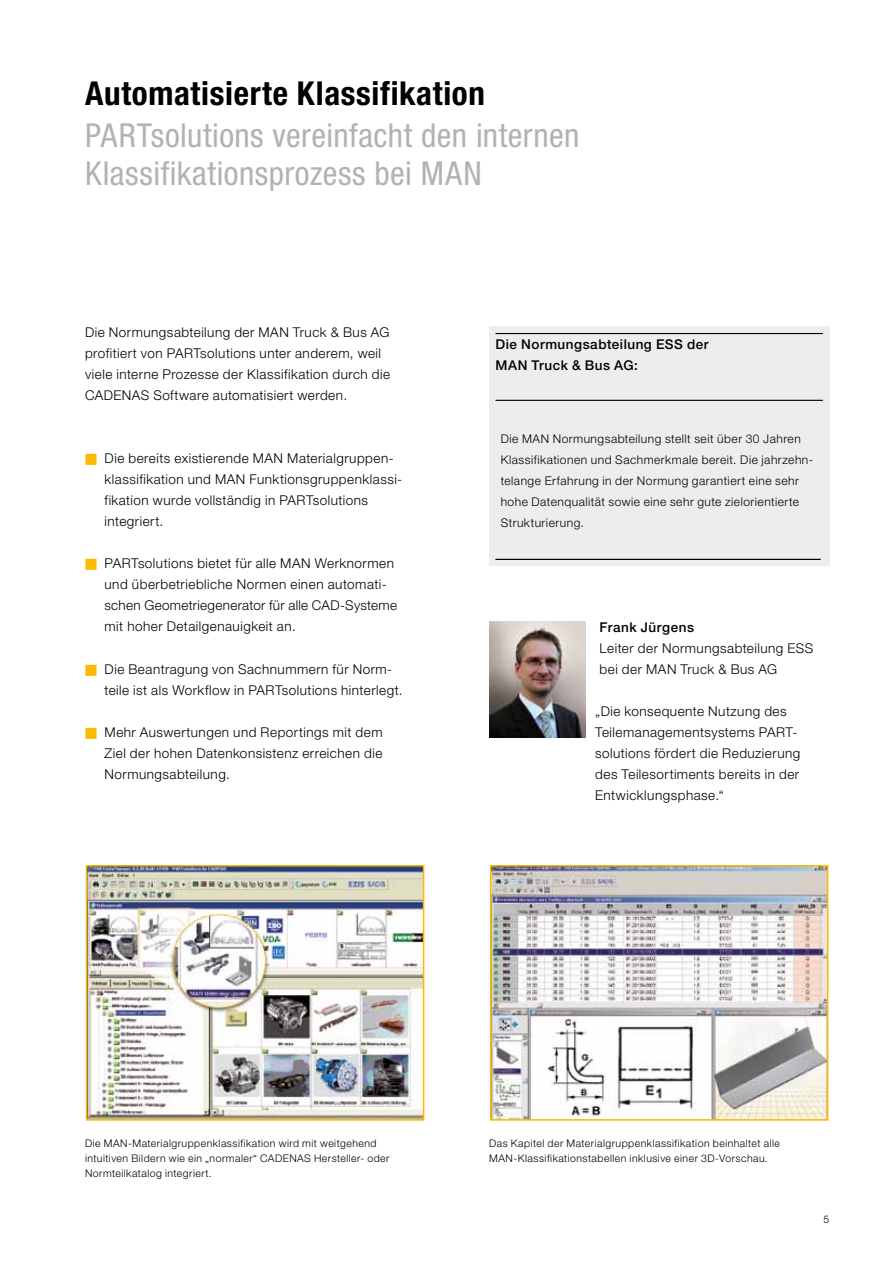
<style>
.page{position:relative;width:893px;height:1263px;background:#fff}
.page>*{position:absolute;margin:0;border:0;box-sizing:border-box;transform-origin:0 0}
.t1{font:condensed 33px/37.5px "Helvetica Neue LT Pro";letter-spacing:.015em;color:#b3b2b2}
.t2{font:700 condensed 33px "Helvetica Neue LT Pro";letter-spacing:.02em;color:#000}
.t3{font:300 13.5px/21px "Helvetica Neue LT Pro";letter-spacing:.035em;color:#000}
.t4{font:500 13.5px/21px "Helvetica Neue LT Pro";letter-spacing:.04em;color:#000}
.t5{font:300 12px/21px "Helvetica Neue LT Pro";letter-spacing:.04em;color:#000}
.t6{font:300 10.5px/15px "Helvetica Neue LT Pro";letter-spacing:.045em;color:#000}
.s1{color:#fbba00}
</style>
<div class="page">
<div style="left:489px;top:327px;width:340px;height:239px;background:#ededed"></div>
<hr style="left:495px;top:333px;width:328px;height:1px;background:#000">
<hr style="left:495px;top:400px;width:328px;height:1px;background:#000">
<hr style="left:495px;top:559px;width:326px;height:1px;background:#000">
<img style="left:489px;top:622px;width:97px;height:116px">
<img style="left:89px;top:868px;width:332px;height:250px">
<div style="left:86px;top:865px;width:338px;height:256px;border:2px solid #fbba00"></div>
<img style="left:493px;top:868px;width:332px;height:250px">
<div style="left:490px;top:865px;width:338px;height:256px;border:2px solid #fbba00"></div>
<h1 class="t2" style="left:85px;top:75px;width:401px">Automatisierte Klassifikation</h1>
<h1 class="t1" style="left:85px;top:117px;width:496px">PARTsolutions vereinfacht den internen<br>Klassifikationsprozess bei MAN</h1>
<p class="t3" style="left:85px;top:321px;width:307px">Die Normungsabteilung der MAN Truck &amp; Bus AG profitiert von PARTsolutions unter anderem, weil viele interne Prozesse der Klassifikation durch die CADENAS Software automatisiert werden.</p>
<p class="t3" style="left:105px;top:447px;width:299px;text-indent:-20px"><span class="s1">■</span> Die bereits existierende MAN Materialgruppen&shy;klassifikation und MAN Funktionsgruppenklassi&shy;fikation wurde vollständig in PARTsolutions integriert.</p>
<p class="t3" style="left:105px;top:553px;width:294px;text-indent:-19px"><span class="s1">■</span> PARTsolutions bietet für alle MAN Werknormen und überbetriebliche Normen einen automati&shy;schen Geometriegenerator für alle CAD-Systeme mit hoher Detailgenauigkeit an.</p>
<p class="t3" style="left:105px;top:658px;width:300px;text-indent:-20px"><span class="s1">■</span> Die Beantragung von Sachnummern für Norm&shy;teile ist als Workflow in PARTsolutions hinterlegt.</p>
<p class="t3" style="left:105px;top:721px;width:280px;text-align:justify;text-indent:-19px"><span class="s1">■</span> Mehr Auswertungen und Reportings mit dem Ziel der hohen Datenkonsistenz erreichen die Normungsabteilung.</p>
<p class="t4" style="left:495px;top:333px;width:215px">Die Normungsabteilung ESS der<br>MAN Truck &amp; Bus AG:</p>
<p class="t5" style="left:501px;top:428px;width:314px">Die MAN Normungsabteilung stellt seit über 30 Jahren Klassifikationen und Sachmerkmale bereit. Die jahrzehn&shy;telange Erfahrung in der Normung garantiert eine sehr hohe Datenqualität sowie eine sehr gute zielorientierte Strukturierung.</p>
<p class="t4" style="left:600px;top:616px;width:96px">Frank Jürgens</p>
<p class="t3" style="left:600px;top:637px;width:215px">Leiter der Normungsabteilung ESS bei der MAN Truck &amp; Bus AG</p>
<p class="t3" style="left:595px;top:700px;width:207px">„Die konsequente Nutzung des<br>Teilemanagementsystems PART&shy;solutions fördert die Reduzierung des Teilesortiments bereits in der<br>Entwicklungsphase.“</p>
<p class="t6" style="left:85px;top:1136px;width:306px">Die MAN-Materialgruppenklassifikation wird mit weitgehend intuitiven Bildern wie ein „normaler“ CADENAS Hersteller- oder<br>Normteilkatalog integriert.</p>
<p class="t6" style="left:489px;top:1136px;width:292px">Das Kapitel der Materialgruppenklassifikation beinhaltet alle<br>MAN-Klassifikationstabellen inklusive einer 3D-Vorschau.</p>
<p class="t6" style="left:823px;top:1211px;width:7px">5</p>
</div>
